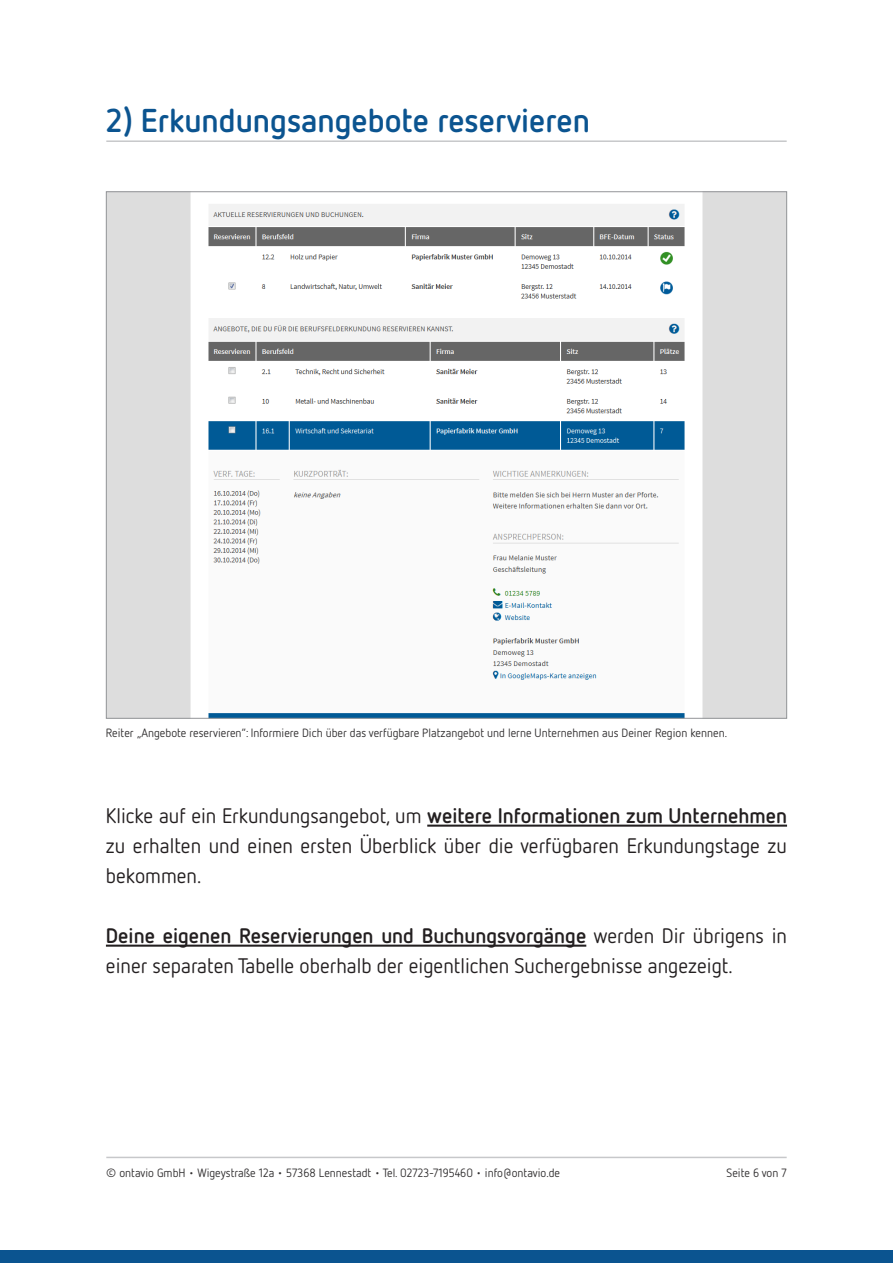
<style>
.page{position:relative;width:893px;height:1263px;background:#fff}
.page>*{position:absolute;margin:0;border:0;box-sizing:border-box;transform-origin:0 0}
.t1{font:700 33px "Netto OT";color:#0b5490}
.t2{font:21px/30px "Netto OT";color:#231f20;text-align:justify}
.t3{font:12px "Netto OT";color:#312f30}
.s1{font-weight:700}
</style>
<div class="page">
<hr style="left:106px;top:1157px;width:681px;height:1px;background:#c7c8ca">
<div style="left:0;top:1251px;width:893px;height:12px;background:#0b5490"></div>
<hr style="left:106px;top:140px;width:681px;height:2px;background:#c7c8ca">
<img style="left:108px;top:193px;width:677px;height:524px">
<hr style="left:427px;top:824px;width:360px;height:3px;background:#231f20">
<hr style="left:106px;top:944px;width:480px;height:3px;background:#231f20">
<h1 class="t1" style="left:106px;top:100px;width:485px">2) Erkundungsangebote reservieren</h1>
<p class="t3" style="left:106px;top:725px;width:623px">Reiter „Angebote reservieren“: Informiere Dich über das verfügbare Platzangebot und lerne Unternehmen aus Deiner Region kennen.</p>
<p class="t2" style="left:106px;top:800px;width:683px">Klicke auf ein Erkundungsangebot, um <span class="s1">weitere Informationen zum Unternehmen </span>zu erhalten und einen ersten Überblick über die verfügbaren Erkundungstage zu bekommen.</p>
<p class="t2" style="left:106px;top:920px;width:683px"><span class="s1">Deine eigenen Reservierungen und Buchungsvorgänge</span> werden Dir übrigens in einer separaten Tabelle oberhalb der eigentlichen Suchergebnisse angezeigt.</p>
<p class="t3" style="left:106px;top:1165px;width:455px">© ontavio GmbH • Wigeystraße 12a • 57368 Lennestadt • Tel. 02723-7195460 • info@ontavio.de</p>
<p class="t3" style="left:727px;top:1165px;width:62px">Seite 6 von 7</p>
</div>
